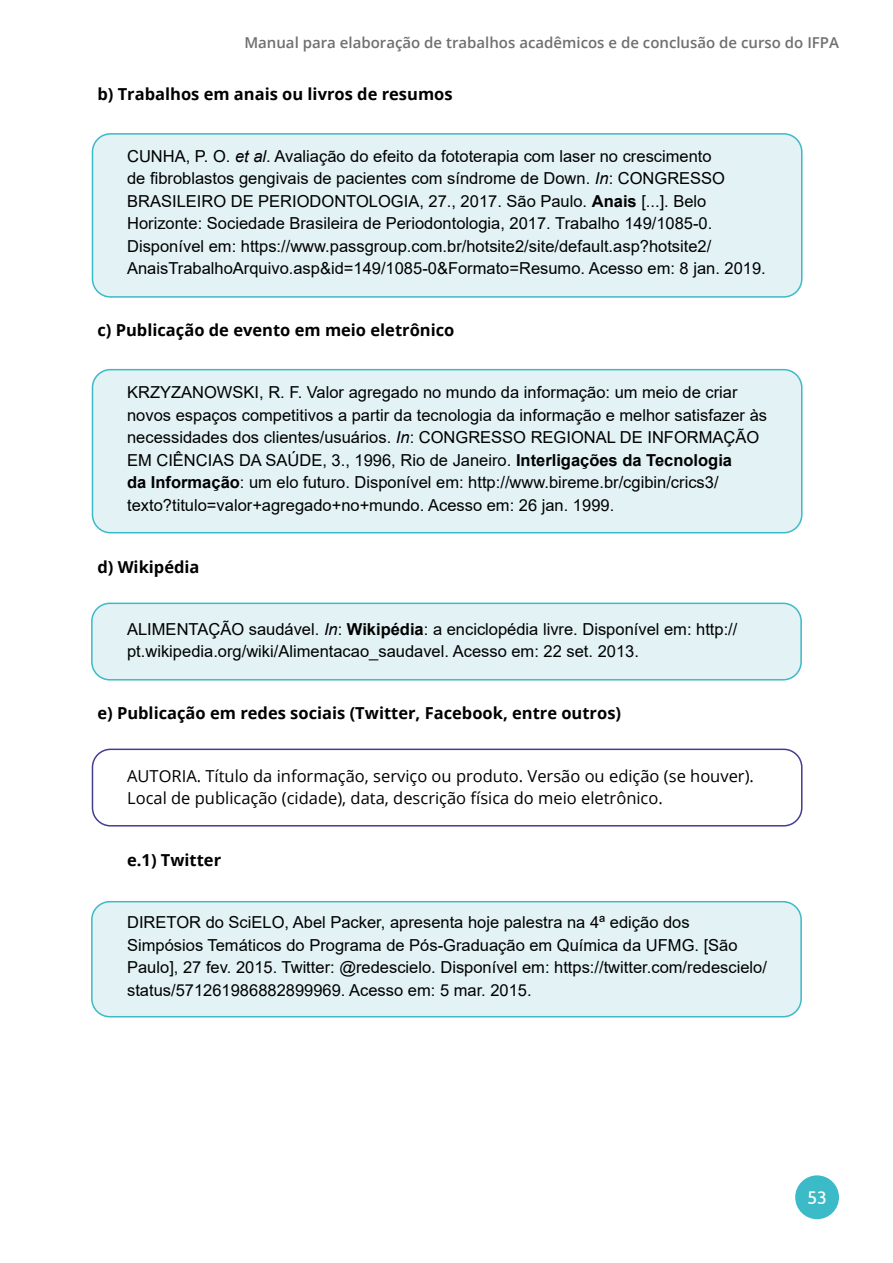
<style>
.page{position:relative;width:893px;height:1263px;background:#fff}
.page>*{position:absolute;margin:0;border:0;box-sizing:border-box;transform-origin:0 0}
.t1{font:500 18px "Asap";color:#fff}
.t2{font:16.5px/22.5px "Arial";color:#000}
.t3{font:700 16.5px "Open Sans";color:#000}
.t4{font:16.5px/22.5px "Open Sans";color:#000}
.t5{font:600 15px "Open Sans";color:#706f6f}
.s1{font-style:italic}
.s2{font-weight:700}
</style>
<div class="page">
<div style="left:795px;top:1175px;width:44px;height:44px;background:#3bbac7;border-radius:50%"></div>
<div style="left:92px;top:902px;width:709px;height:115px;background:#e2f2f5;border-radius:18px"></div>
<div style="left:91px;top:901px;width:711px;height:116px;border:2px solid #3bbac7;border-radius:18px"></div>
<div style="left:92px;top:748px;width:710px;height:78px;border:2px solid #423d90;border-radius:18px"></div>
<div style="left:92px;top:603px;width:709px;height:77px;background:#e2f2f5;border-radius:18px"></div>
<div style="left:91px;top:603px;width:711px;height:77px;border:2px solid #3bbac7;border-radius:18px"></div>
<div style="left:92px;top:134px;width:710px;height:163px;background:#e2f2f5;border-radius:18px"></div>
<div style="left:92px;top:133px;width:710px;height:165px;border:2px solid #3bbac7;border-radius:18px"></div>
<div style="left:92px;top:370px;width:710px;height:163px;background:#e2f2f5;border-radius:18px"></div>
<div style="left:92px;top:369px;width:710px;height:164px;border:2px solid #3bbac7;border-radius:18px"></div>
<p class="t5" style="left:244px;top:32px;width:596px">Manual para elaboração de trabalhos acadêmicos e de conclusão de curso do IFPA</p>
<p class="t3" style="left:97px;top:82px;width:357px">b) Trabalhos em anais ou livros de resumos</p>
<p class="t2" style="left:127px;top:145px;width:640px">CUNHA, P. O. <span class="s1">et al</span>. Avaliação do efeito da fototerapia com laser no crescimento<br>de fibroblastos gengivais de pacientes com síndrome de Down. <span class="s1">In</span>: CONGRESSO BRASILEIRO DE PERIODONTOLOGIA, 27., 2017. São Paulo. <span class="s2">Anais</span> [...]. Belo Horizonte: Sociedade Brasileira de Periodontologia, 2017. Trabalho 149/1085-0.<br>Disponível em: https://www.passgroup.com.br/hotsite2/site/default.asp?hotsite2/ AnaisTrabalhoArquivo.asp&amp;id=149/1085-0&amp;Formato=Resumo. Acesso em: 8 jan. 2019.</p>
<p class="t3" style="left:97px;top:319px;width:359px">c) Publicação de evento em meio eletrônico</p>
<p class="t2" style="left:127px;top:381px;width:641px">KRZYZANOWSKI, R. F. Valor agregado no mundo da informação: um meio de criar novos espaços competitivos a partir da tecnologia da informação e melhor satisfazer às necessidades dos clientes/usuários. <span class="s1">In</span>: CONGRESSO REGIONAL DE INFORMAÇÃO EM CIÊNCIAS DA SAÚDE, 3., 1996, Rio de Janeiro. <span class="s2">Interligações da Tecnologia<br>da Informação</span>: um elo futuro. Disponível em: http://www.bireme.br/cgibin/crics3/ texto?titulo=valor+agregado+no+mundo. Acesso em: 26 jan. 1999.</p>
<p class="t3" style="left:97px;top:555px;width:104px">d) Wikipédia</p>
<p class="t2" style="left:127px;top:618px;width:612px">ALIMENTAÇÃO saudável. <span class="s1">In</span>: <span class="s2">Wikipédia</span>: a enciclopédia livre. Disponível em: http:// pt.wikipedia.org/wiki/Alimentacao_saudavel. Acesso em: 22 set. 2013.</p>
<p class="t3" style="left:97px;top:702px;width:525px">e) Publicação em redes sociais (Twitter, Facebook, entre outros)</p>
<p class="t4" style="left:127px;top:764px;width:628px">AUTORIA. Título da informação, serviço ou produto. Versão ou edição (se houver).<br>Local de publicação (cidade), data, descrição física do meio eletrônico.</p>
<p class="t3" style="left:127px;top:848px;width:96px">e.1) Twitter</p>
<p class="t2" style="left:127px;top:911px;width:641px">DIRETOR do SciELO, Abel Packer, apresenta hoje palestra na 4ª edição dos Simpósios Temáticos do Programa de Pós-Graduação em Química da UFMG. [São Paulo], 27 fev. 2015. Twitter: @redescielo. Disponível em: https://twitter.com/redescielo/ status/571261986882899969. Acesso em: 5 mar. 2015.</p>
<p class="t1" style="left:807px;top:1185px;width:21px">53</p>
</div>
